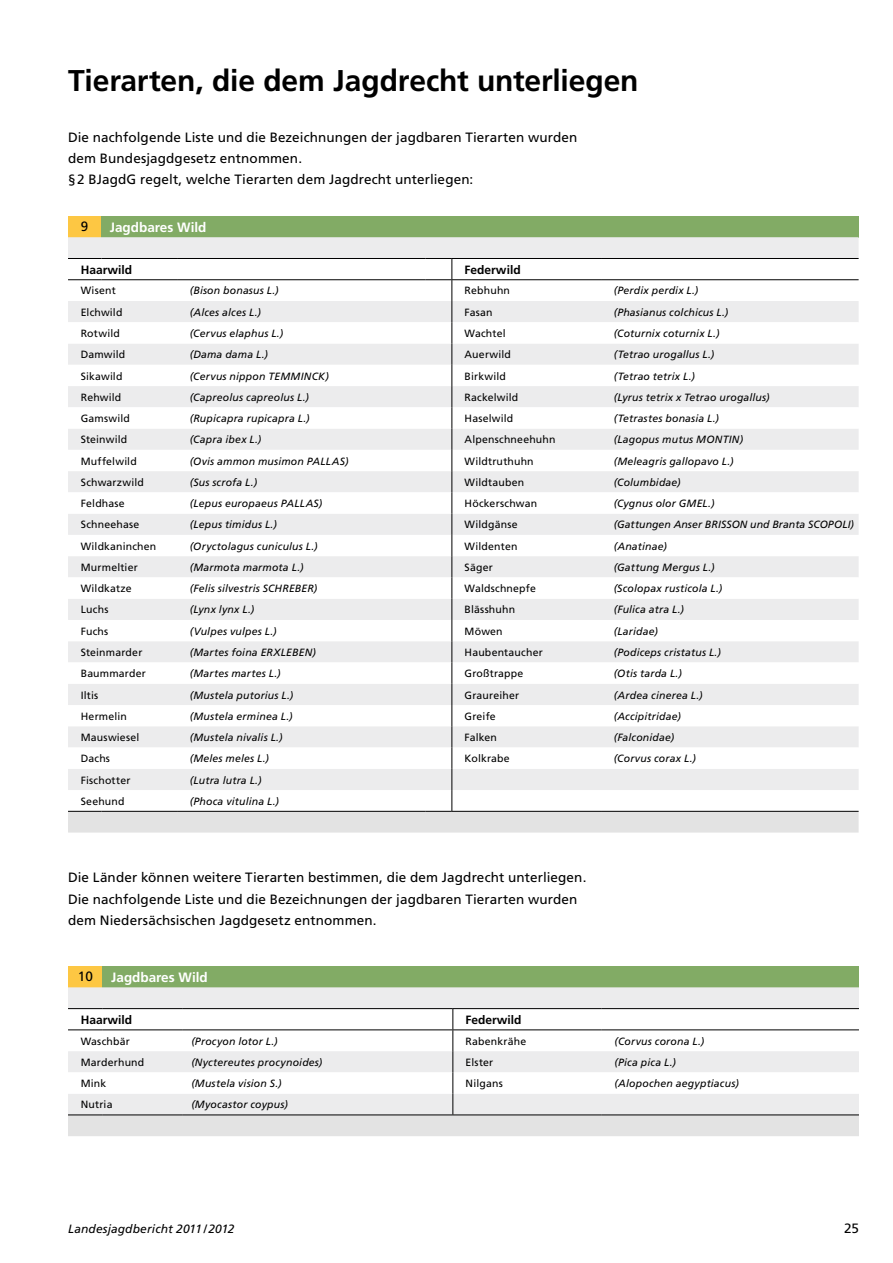
<style>
.page{position:relative;width:893px;height:1263px;background:#fff}
.page>*{position:absolute;margin:0;border:0;box-sizing:border-box;transform-origin:0 0}
.t1{font:700 30px "Frutiger";letter-spacing:-.005em;color:#000}
.t2{font:13.5px/21.1px "Frutiger";letter-spacing:.01em;color:#000}
.t3{font:700 13.5px "Frutiger";color:#fff}
.t4{font:700 12px "Frutiger";color:#000}
.t5{font:italic 12px "Frutiger";letter-spacing:.01em;color:#000}
.t6{font:italic 10.5px "Frutiger";letter-spacing:.015em;color:#000}
.t7{font:10.5px "Frutiger";letter-spacing:.015em;color:#000}
</style>
<div class="page">
<div style="left:68px;top:216px;width:33px;height:21px;background:#fdc743"></div>
<div style="left:101px;top:216px;width:758px;height:21px;background:#82ab65"></div>
<div style="left:68px;top:237px;width:791px;height:21px;background:#ececed"></div>
<svg style="left:68px;top:258px;width:791px;height:574px"></svg>
<div style="left:68px;top:966px;width:35px;height:21px;background:#fdc743"></div>
<div style="left:103px;top:966px;width:756px;height:21px;background:#82ab65"></div>
<div style="left:68px;top:987px;width:791px;height:21px;background:#ececed"></div>
<hr style="left:68px;top:1008px;width:35px;height:1px;background:#000">
<hr style="left:103px;top:1008px;width:80px;height:1px;background:#000">
<hr style="left:183px;top:1008px;width:270px;height:1px;background:#000">
<hr style="left:453px;top:1008px;width:149px;height:1px;background:#000">
<hr style="left:602px;top:1008px;width:257px;height:1px;background:#000">
<svg style="left:68px;top:1009px;width:791px;height:127px"></svg>
<h1 class="t1" style="left:68px;top:63px;width:572px">Tierarten, die dem Jagdrecht unterliegen</h1>
<p class="t2" style="left:68px;top:127px;width:511px">Die nachfolgende Liste und die Bezeichnungen der jagdbaren Tierarten wurden dem Bundesjagdgesetz entnommen.<br>§2 BJagdG regelt, welche Tierarten dem Jagdrecht unterliegen:</p>
<p class="t2" style="left:81px;top:215px;width:9px">9</p>
<p class="t3" style="left:110px;top:219px;width:98px">Jagdbares Wild</p>
<p class="t4" style="left:81px;top:263px;width:53px">Haarwild</p>
<p class="t4" style="left:465px;top:263px;width:58px">Federwild</p>
<p class="t7" style="left:81px;top:285px;width:36px">Wisent</p>
<p class="t6" style="left:190px;top:285px;width:90px">(Bison bonasus L.)</p>
<p class="t7" style="left:465px;top:285px;width:47px">Rebhuhn</p>
<p class="t6" style="left:614px;top:285px;width:86px">(Perdix perdix L.)</p>
<p class="t7" style="left:81px;top:306px;width:43px">Elchwild</p>
<p class="t6" style="left:190px;top:306px;width:73px">(Alces alces L.)</p>
<p class="t7" style="left:465px;top:306px;width:30px">Fasan</p>
<p class="t6" style="left:614px;top:306px;width:116px">(Phasianus colchicus L.)</p>
<p class="t7" style="left:81px;top:327px;width:41px">Rotwild</p>
<p class="t6" style="left:190px;top:327px;width:95px">(Cervus elaphus L.)</p>
<p class="t7" style="left:465px;top:327px;width:42px">Wachtel</p>
<p class="t6" style="left:614px;top:327px;width:107px">(Coturnix coturnix L.)</p>
<p class="t7" style="left:81px;top:348px;width:46px">Damwild</p>
<p class="t6" style="left:190px;top:348px;width:80px">(Dama dama L.)</p>
<p class="t7" style="left:465px;top:348px;width:48px">Auerwild</p>
<p class="t6" style="left:614px;top:348px;width:102px">(Tetrao urogallus L.)</p>
<p class="t7" style="left:81px;top:370px;width:43px">Sikawild</p>
<p class="t6" style="left:190px;top:370px;width:141px">(Cervus nippon TEMMINCK)</p>
<p class="t7" style="left:465px;top:370px;width:43px">Birkwild</p>
<p class="t6" style="left:614px;top:370px;width:83px">(Tetrao tetrix L.)</p>
<p class="t7" style="left:81px;top:391px;width:42px">Rehwild</p>
<p class="t6" style="left:190px;top:391px;width:121px">(Capreolus capreolus L.)</p>
<p class="t7" style="left:465px;top:391px;width:55px">Rackelwild</p>
<p class="t6" style="left:614px;top:391px;width:157px">(Lyrus tetrix x Tetrao urogallus)</p>
<p class="t7" style="left:81px;top:412px;width:51px">Gamswild</p>
<p class="t6" style="left:190px;top:412px;width:121px">(Rupicapra rupicapra L.)</p>
<p class="t7" style="left:465px;top:412px;width:50px">Haselwild</p>
<p class="t6" style="left:614px;top:412px;width:107px">(Tetrastes bonasia L.)</p>
<p class="t7" style="left:81px;top:433px;width:48px">Steinwild</p>
<p class="t6" style="left:190px;top:434px;width:73px">(Capra ibex L.)</p>
<p class="t7" style="left:465px;top:433px;width:92px">Alpenschneehuhn</p>
<p class="t6" style="left:614px;top:434px;width:131px">(Lagopus mutus MONTIN)</p>
<p class="t7" style="left:81px;top:455px;width:58px">Muffelwild</p>
<p class="t6" style="left:190px;top:455px;width:160px">(Ovis ammon musimon PALLAS)</p>
<p class="t7" style="left:465px;top:455px;width:71px">Wildtruthuhn</p>
<p class="t6" style="left:614px;top:455px;width:121px">(Meleagris gallopavo L.)</p>
<p class="t7" style="left:81px;top:476px;width:65px">Schwarzwild</p>
<p class="t6" style="left:190px;top:476px;width:69px">(Sus scrofa L.)</p>
<p class="t7" style="left:465px;top:476px;width:61px">Wildtauben</p>
<p class="t6" style="left:614px;top:476px;width:68px">(Columbidae)</p>
<p class="t7" style="left:81px;top:497px;width:45px">Feldhase</p>
<p class="t6" style="left:190px;top:497px;width:134px">(Lepus europaeus PALLAS)</p>
<p class="t7" style="left:465px;top:497px;width:74px">Höckerschwan</p>
<p class="t6" style="left:614px;top:497px;width:102px">(Cygnus olor GMEL.)</p>
<p class="t7" style="left:81px;top:519px;width:60px">Schneehase</p>
<p class="t6" style="left:190px;top:519px;width:89px">(Lepus timidus L.)</p>
<p class="t7" style="left:465px;top:519px;width:54px">Wildgänse</p>
<p class="t6" style="left:614px;top:519px;width:242px">(Gattungen Anser BRISSON und Branta SCOPOLI)</p>
<p class="t7" style="left:81px;top:540px;width:77px">Wildkaninchen</p>
<p class="t6" style="left:190px;top:540px;width:129px">(Oryctolagus cuniculus L.)</p>
<p class="t7" style="left:465px;top:540px;width:54px">Wildenten</p>
<p class="t6" style="left:614px;top:540px;width:55px">(Anatinae)</p>
<p class="t7" style="left:81px;top:561px;width:59px">Murmeltier</p>
<p class="t6" style="left:190px;top:561px;width:115px">(Marmota marmota L.)</p>
<p class="t7" style="left:465px;top:561px;width:30px">Säger</p>
<p class="t6" style="left:614px;top:561px;width:103px">(Gattung Mergus L.)</p>
<p class="t7" style="left:81px;top:582px;width:52px">Wildkatze</p>
<p class="t6" style="left:190px;top:582px;width:129px">(Felis silvestris SCHREBER)</p>
<p class="t7" style="left:465px;top:582px;width:73px">Waldschnepfe</p>
<p class="t6" style="left:614px;top:582px;width:110px">(Scolopax rusticola L.)</p>
<p class="t7" style="left:81px;top:604px;width:29px">Luchs</p>
<p class="t6" style="left:190px;top:604px;width:66px">(Lynx lynx L.)</p>
<p class="t7" style="left:465px;top:604px;width:52px">Blässhuhn</p>
<p class="t6" style="left:614px;top:604px;width:72px">(Fulica atra L.)</p>
<p class="t7" style="left:81px;top:625px;width:29px">Fuchs</p>
<p class="t6" style="left:190px;top:625px;width:88px">(Vulpes vulpes L.)</p>
<p class="t7" style="left:465px;top:625px;width:40px">Möwen</p>
<p class="t6" style="left:614px;top:625px;width:46px">(Laridae)</p>
<p class="t7" style="left:81px;top:646px;width:63px">Steinmarder</p>
<p class="t6" style="left:190px;top:646px;width:128px">(Martes foina ERXLEBEN)</p>
<p class="t7" style="left:465px;top:646px;width:80px">Haubentaucher</p>
<p class="t6" style="left:614px;top:646px;width:109px">(Podiceps cristatus L.)</p>
<p class="t7" style="left:81px;top:667px;width:67px">Baummarder</p>
<p class="t6" style="left:190px;top:667px;width:92px">(Martes martes L.)</p>
<p class="t7" style="left:465px;top:667px;width:60px">Großtrappe</p>
<p class="t6" style="left:614px;top:667px;width:70px">(Otis tarda L.)</p>
<p class="t7" style="left:81px;top:689px;width:19px">Iltis</p>
<p class="t6" style="left:190px;top:689px;width:105px">(Mustela putorius L.)</p>
<p class="t7" style="left:465px;top:689px;width:56px">Graureiher</p>
<p class="t6" style="left:614px;top:689px;width:90px">(Ardea cinerea L.)</p>
<p class="t7" style="left:81px;top:710px;width:48px">Hermelin</p>
<p class="t6" style="left:190px;top:710px;width:104px">(Mustela erminea L.)</p>
<p class="t7" style="left:465px;top:710px;width:33px">Greife</p>
<p class="t6" style="left:614px;top:710px;width:69px">(Accipitridae)</p>
<p class="t7" style="left:81px;top:731px;width:60px">Mauswiesel</p>
<p class="t6" style="left:190px;top:731px;width:94px">(Mustela nivalis L.)</p>
<p class="t7" style="left:465px;top:731px;width:34px">Falken</p>
<p class="t6" style="left:614px;top:731px;width:62px">(Falconidae)</p>
<p class="t7" style="left:81px;top:752px;width:31px">Dachs</p>
<p class="t6" style="left:190px;top:752px;width:81px">(Meles meles L.)</p>
<p class="t7" style="left:465px;top:752px;width:47px">Kolkrabe</p>
<p class="t6" style="left:614px;top:752px;width:84px">(Corvus corax L.)</p>
<p class="t7" style="left:81px;top:774px;width:51px">Fischotter</p>
<p class="t6" style="left:190px;top:774px;width:73px">(Lutra lutra L.)</p>
<p class="t7" style="left:81px;top:795px;width:45px">Seehund</p>
<p class="t6" style="left:190px;top:795px;width:91px">(Phoca vitulina L.)</p>
<p class="t2" style="left:68px;top:867px;width:518px">Die Länder können weitere Tierarten bestimmen, die dem Jagdrecht unterliegen.<br>Die nachfolgende Liste und die Bezeichnungen der jagdbaren Tierarten wurden dem Niedersächsischen Jagdgesetz entnommen.</p>
<p class="t2" style="left:78px;top:965px;width:17px">10</p>
<p class="t3" style="left:111px;top:969px;width:98px">Jagdbares Wild</p>
<p class="t4" style="left:81px;top:1013px;width:53px">Haarwild</p>
<p class="t4" style="left:466px;top:1013px;width:58px">Federwild</p>
<p class="t7" style="left:81px;top:1035px;width:50px">Waschbär</p>
<p class="t6" style="left:191px;top:1035px;width:88px">(Procyon lotor L.)</p>
<p class="t7" style="left:466px;top:1035px;width:62px">Rabenkrähe</p>
<p class="t6" style="left:614px;top:1035px;width:91px">(Corvus corona L.)</p>
<p class="t7" style="left:81px;top:1056px;width:65px">Marderhund</p>
<p class="t6" style="left:191px;top:1056px;width:133px">(Nyctereutes procynoides)</p>
<p class="t7" style="left:466px;top:1056px;width:29px">Elster</p>
<p class="t6" style="left:614px;top:1056px;width:63px">(Pica pica L.)</p>
<p class="t7" style="left:81px;top:1077px;width:27px">Mink</p>
<p class="t6" style="left:191px;top:1077px;width:92px">(Mustela vision S.)</p>
<p class="t7" style="left:466px;top:1077px;width:39px">Nilgans</p>
<p class="t6" style="left:614px;top:1077px;width:126px">(Alopochen aegyptiacus)</p>
<p class="t7" style="left:81px;top:1098px;width:33px">Nutria</p>
<p class="t6" style="left:191px;top:1098px;width:98px">(Myocastor coypus)</p>
<p class="t5" style="left:68px;top:1222px;width:168px">Landesjagdbericht 2011/2012</p>
<p class="t2" style="left:844px;top:1218px;width:16px">25</p>
</div>
